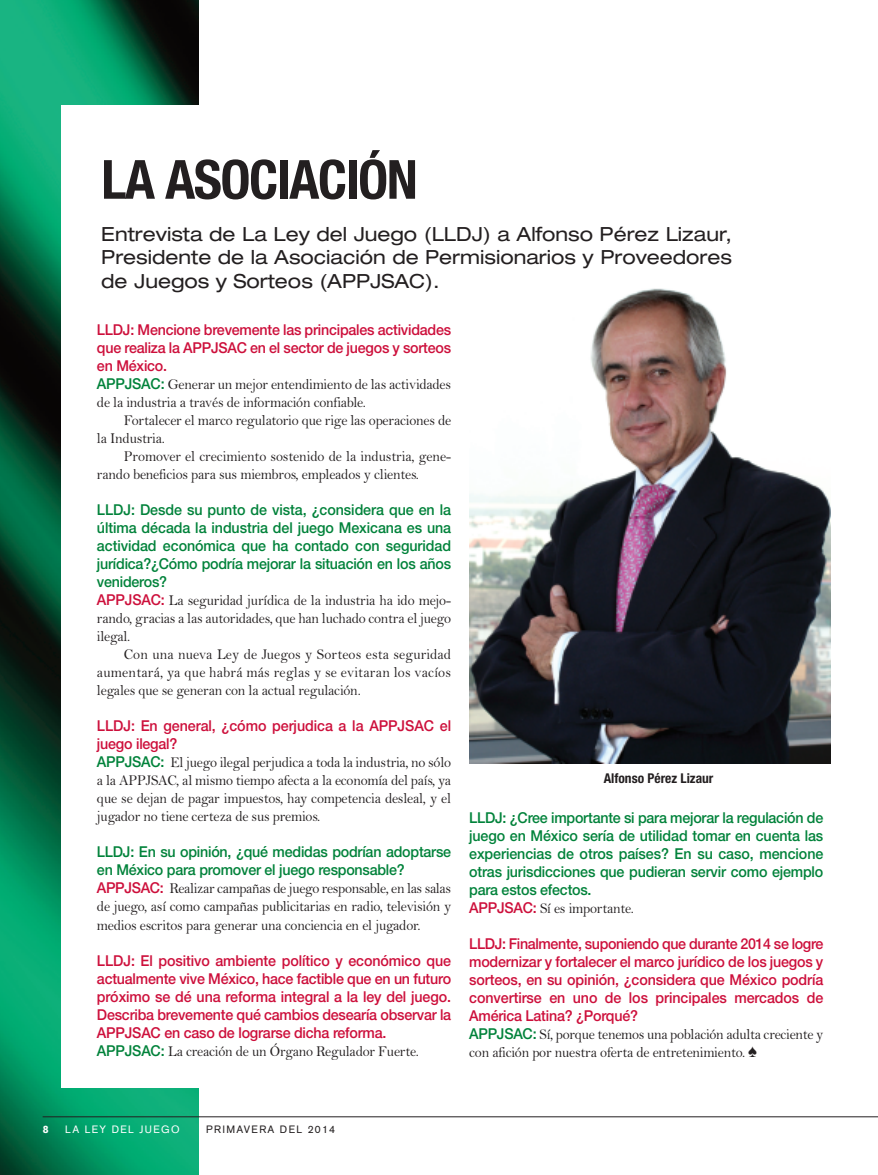
<style>
.page{position:relative;width:878px;height:1175px;background:#fff}
.page>*{position:absolute;margin:0;border:0;box-sizing:border-box;transform-origin:0 0}
.t1{font:700 condensed 54px "Helvetica Neue";letter-spacing:-.025em;color:#231f20}
.t2{font:expanded 19.5px/23.4px "Helvetica Neue";color:#231f20;text-align:justify}
.t3{font:15px/18px "Bell";letter-spacing:-.015em;color:#231f20;scale:.95 1}
.t4{font:500 15px/18px "Helvetica Neue";letter-spacing:-.015em;color:#cd0f3b;text-align:justify;scale:.95 1}
.t5{font:500 15px/18px "Helvetica Neue";letter-spacing:-.015em;color:#00823a;text-align:justify;scale:.95 1}
.t6{font:700 condensed 13.5px "Helvetica Neue";color:#231f20}
.t7{font:10.5px "Akzidenz Grotesk";letter-spacing:.125em;color:#231f20}
.t8{font:10.5px "Akzidenz Grotesk";letter-spacing:.125em;color:#fff}
.t9{font:900 10.5px "Akzidenz Grotesk";color:#fff}
.s1{font-family:"Helvetica Neue";font-weight:500;color:#00823a}
.s2{font-family:"Helvetica Neue";font-weight:500;color:#cd0f3b}
</style>
<div class="page">
<img style="left:0;top:0;width:198px;height:1174px">
<div style="left:61px;top:105px;width:520px;height:983px;background:#fff"></div>
<hr style="left:43px;top:1116px;width:835px;height:1px;background:#231f20">
<img style="left:469px;top:288px;width:361px;height:475px">
<h1 class="t1" style="left:101px;top:160px;width:318px">LA ASOCIACIÓN</h1>
<h2 class="t2" style="left:101px;top:224px;width:632px">Entrevista de La Ley del Juego (LLDJ) a Alfonso Pérez Lizaur, Presidente de la Asociación de Permisionarios y Proveedores de Juegos y Sorteos (APPJSAC).</h2>
<p class="t4" style="left:97px;top:321px;width:374px">LLDJ: Mencione brevemente las principales actividades que realiza la APPJSAC en el sector de juegos y sorteos en México.</p>
<p class="t3" style="left:97px;top:375px;width:374px"><span class="s1">APPJSAC:</span> Generar un mejor entendimiento de las actividades de la industria a través de información confiable.</p>
<p class="t3" style="left:97px;top:411px;width:374px;text-indent:27px">Fortalecer el marco regulatorio que rige las operaciones de la Industria.</p>
<p class="t3" style="left:97px;top:447px;width:374px;text-indent:27px">Promover el crecimiento sostenido de la industria, gene&shy;rando beneficios para sus miembros, empleados y clientes.</p>
<p class="t5" style="left:97px;top:501px;width:374px">LLDJ: Desde su punto de vista, ¿considera que en la última década la industria del juego Mexicana es una actividad económica que ha contado con seguridad jurídica?¿Cómo podría mejorar la situación en los años venideros?</p>
<p class="t3" style="left:97px;top:591px;width:374px;text-align:justify"><span class="s2">APPJSAC:</span> La seguridad jurídica de la industria ha ido mejo&shy;rando, gracias a las autoridades, que han luchado contra el juego ilegal.</p>
<p class="t3" style="left:97px;top:645px;width:374px;text-align:justify;text-indent:27px">Con una nueva Ley de Juegos y Sorteos esta seguridad aumentará, ya que habrá más reglas y se evitaran los vacíos legales que se generan con la actual regulación.</p>
<p class="t4" style="left:97px;top:717px;width:374px">LLDJ: En general, ¿cómo perjudica a la APPJSAC el juego ilegal?</p>
<p class="t3" style="left:97px;top:753px;width:374px;text-align:justify"><span class="s1">APPJSAC:</span> El juego ilegal perjudica a toda la industria, no sólo a la APPJSAC, al mismo tiempo afecta a la economía del país, ya que se dejan de pagar impuestos, hay competencia desleal, y el jugador no tiene certeza de sus premios.</p>
<p class="t5" style="left:97px;top:843px;width:374px">LLDJ: En su opinión, ¿qué medidas podrían adoptarse en México para promover el juego responsable?</p>
<p class="t3" style="left:97px;top:879px;width:374px;text-align:justify"><span class="s2">APPJSAC:</span> Realizar campañas de juego responsable, en las salas de juego, así como campañas publicitarias en radio, televisión y medios escritos para generar una conciencia en el jugador.</p>
<p class="t4" style="left:97px;top:951px;width:374px">LLDJ: El positivo ambiente político y económico que actualmente vive México, hace factible que en un futuro próximo se dé una reforma integral a la ley del juego.<br>Describa brevemente qué cambios desearía observar la APPJSAC en caso de lograrse dicha reforma.</p>
<p class="t3" style="left:97px;top:1041px;width:340px"><span class="s1">APPJSAC:</span> La creación de un Órgano Regulador Fuerte.</p>
<p class="t6" style="left:603px;top:769px;width:111px">Alfonso Pérez Lizaur</p>
<p class="t5" style="left:469px;top:808px;width:374px">LLDJ: ¿Cree importante si para mejorar la regulación de juego en México sería de utilidad tomar en cuenta las experiencias de otros países? En su caso, mencione otras jurisdicciones que pudieran servir como ejemplo para estos efectos.</p>
<p class="t3" style="left:469px;top:899px;width:175px"><span class="s2">APPJSAC:</span> Sí es importante.</p>
<p class="t4" style="left:469px;top:934px;width:374px">LLDJ: Finalmente, suponiendo que durante 2014 se logre modernizar y fortalecer el marco jurídico de los juegos y sorteos, en su opinión, ¿considera que México podría convertirse en uno de los principales mercados de América Latina? ¿Porqué?</p>
<p class="t3" style="left:469px;top:1025px;width:374px"><span class="s1">APPJSAC:</span> Sí, porque tenemos una población adulta creciente y con afición por nuestra oferta de entretenimiento. ♠</p>
<p class="t9" style="left:43px;top:1125px;width:7px">8</p>
<p class="t8" style="left:65px;top:1125px;width:116px">LA LEY DEL JUEGO</p>
<p class="t7" style="left:206px;top:1125px;width:130px">PRIMAVERA DEL 2014</p>
</div>
